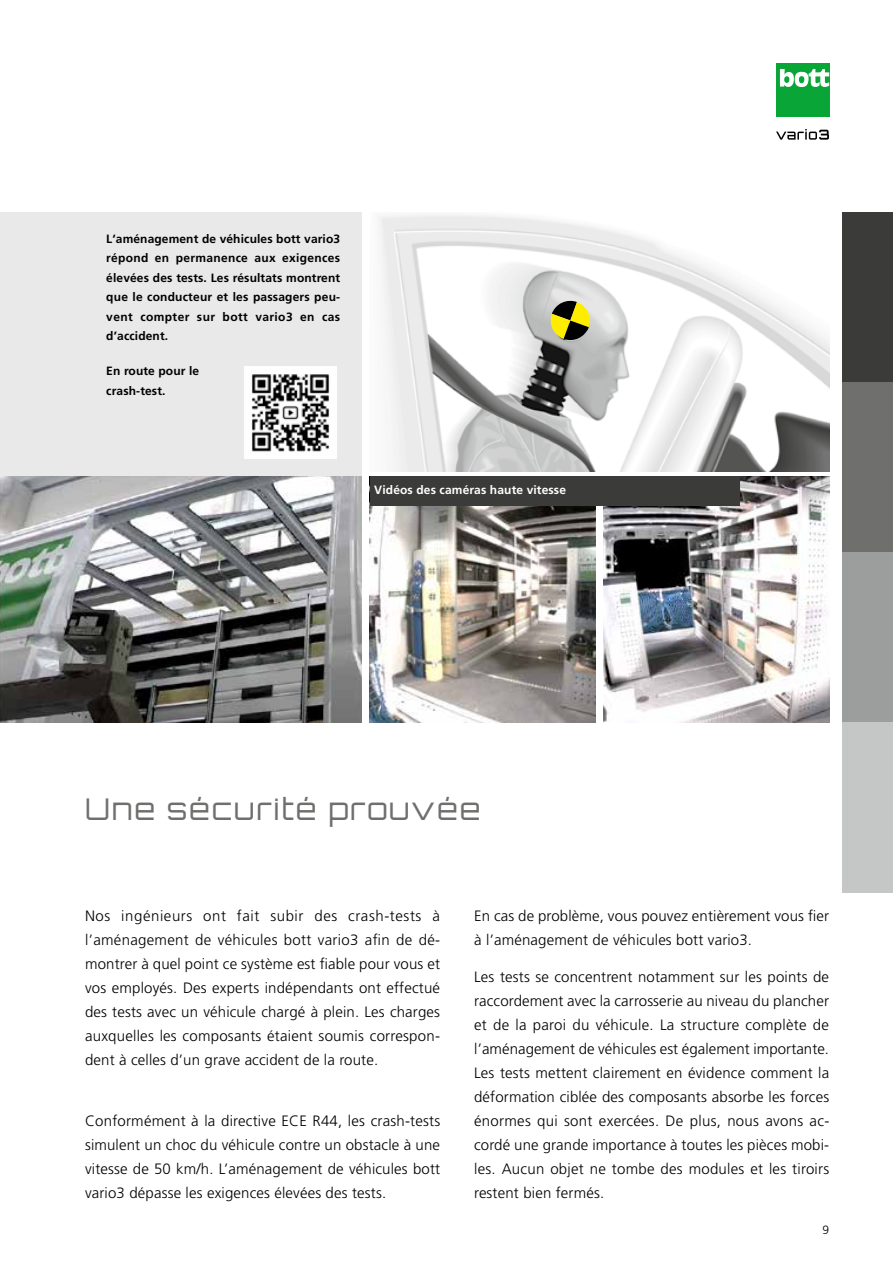
<style>
.page{position:relative;width:893px;height:1263px;background:#fff}
.page>*{position:absolute;margin:0;border:0;box-sizing:border-box;transform-origin:0 0}
.t1{font:300 30px "Orbitron CE";letter-spacing:.06em;color:#6f6f6e}
.t2{font:300 15px/24px "Frutiger LT Pro";letter-spacing:.01em;color:#000;text-align:justify}
.t3{font:700 12px/19.5px "Frutiger LT Pro";letter-spacing:.015em;color:#000;text-align:justify}
.t4{font:700 12px "Frutiger LT Pro";letter-spacing:.01em;color:#fff}
.t5{font:300 12px "Frutiger LT Pro";color:#000}
</style>
<div class="page">
<div style="left:776px;top:64px;width:53px;height:53px;background:#0aa537"></div>
<svg style="left:780px;top:69px;width:49px;height:18px"></svg>
<svg style="left:776px;top:129px;width:53px;height:11px"></svg>
<div style="left:842px;top:213px;width:51px;height:170px;background:#3b3b3a"></div>
<div style="left:842px;top:383px;width:51px;height:170px;background:#6f6f6e"></div>
<div style="left:842px;top:553px;width:51px;height:170px;background:#9c9d9d"></div>
<div style="left:842px;top:723px;width:51px;height:170px;background:#c5c6c6"></div>
<img style="left:0;top:476px;width:361px;height:247px">
<img style="left:604px;top:476px;width:225px;height:247px">
<img style="left:370px;top:506px;width:225px;height:217px">
<svg style="left:379px;top:214px;width:450px;height:258px"></svg>
<div style="left:0;top:213px;width:361px;height:263px;background:#e9e9e9"></div>
<svg style="left:548px;top:298px;width:44px;height:45px;background:#9d9850"></svg>
<div style="left:370px;top:476px;width:370px;height:30px;background:#3b3b3a"></div>
<p class="t3" style="left:106px;top:229px;width:235px">L‘aménagement de véhicules bott vario3 répond en permanence aux exigences élevées des tests. Les résultats montrent que le conducteur et les passagers peu&shy;vent compter sur bott vario3 en cas d’accident.</p>
<p class="t3" style="left:106px;top:362px;width:94px">En route pour le crash-test.</p>
<p class="t4" style="left:374px;top:483px;width:193px">Vidéos des caméras haute vitesse</p>
<h1 class="t1" style="left:85px;top:791px;width:397px">Une sécurité prouvée</h1>
<p class="t2" style="left:85px;top:904px;width:357px">Nos ingénieurs ont fait subir des crash-tests à l’aménagement de véhicules bott vario3 afin de dé&shy;montrer à quel point ce système est fiable pour vous et vos employés. Des experts indépendants ont effectué des tests avec un véhicule chargé à plein. Les charges auxquelles les composants étaient soumis correspon&shy;dent à celles d’un grave accident de la route.</p>
<p class="t2" style="left:85px;top:1109px;width:357px">Conformément à la directive ECE R44, les crash-tests simulent un choc du véhicule contre un obstacle à une vitesse de 50 km/h. L’aménagement de véhicules bott vario3 dépasse les exigences élevées des tests.</p>
<p class="t2" style="left:474px;top:904px;width:356px">En cas de problème, vous pouvez entièrement vous fier à l’aménagement de véhicules bott vario3.</p>
<p class="t2" style="left:474px;top:965px;width:357px">Les tests se concentrent notamment sur les points de raccordement avec la carrosserie au niveau du plancher et de la paroi du véhicule. La structure complète de l’aménagement de véhicules est également importante.<br>Les tests mettent clairement en évidence comment la déformation ciblée des composants absorbe les forces énormes qui sont exercées. De plus, nous avons ac&shy;cordé une grande importance à toutes les pièces mobi&shy;les. Aucun objet ne tombe des modules et les tiroirs restent bien fermés.</p>
<p class="t5" style="left:822px;top:1222px;width:8px">9</p>
</div>
